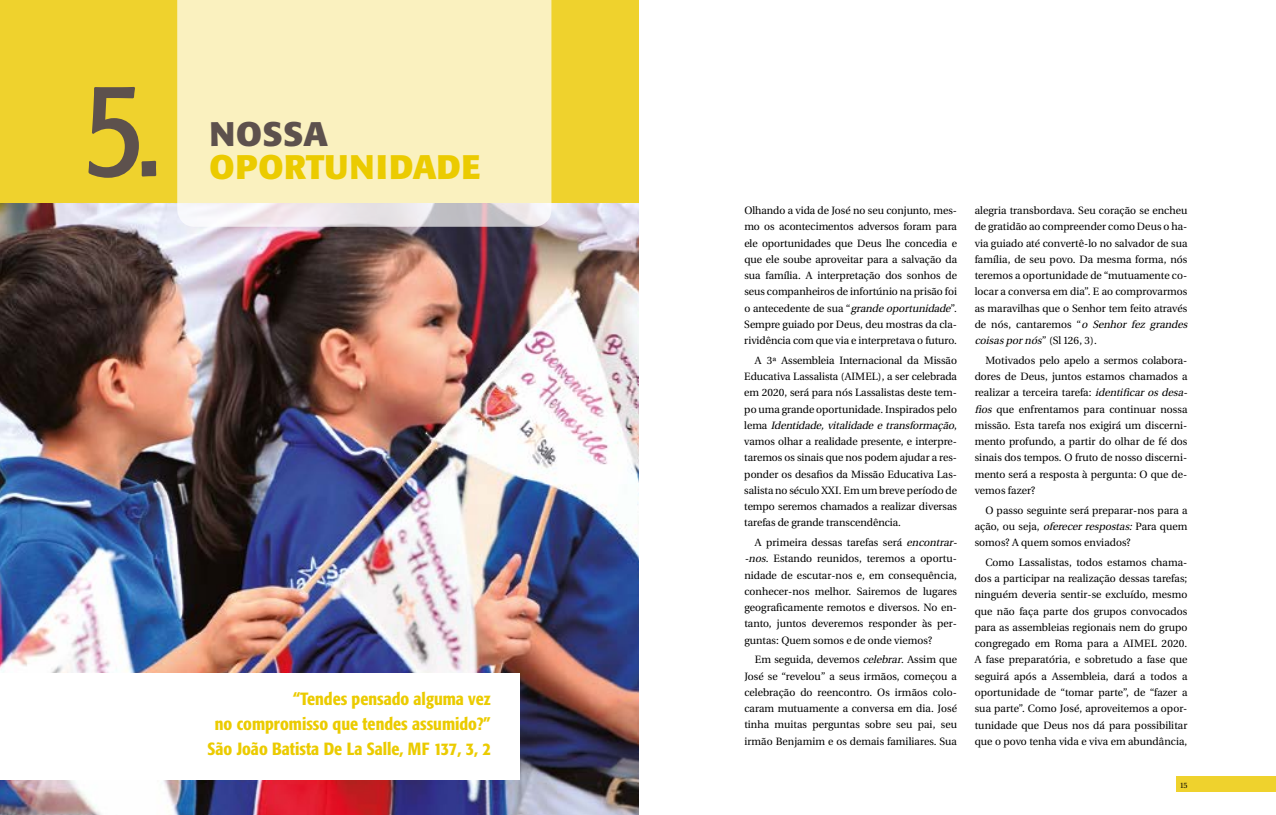
<style>
.page{position:relative;width:1276px;height:815px;background:#fff}
.page>*{position:absolute;margin:0;border:0;box-sizing:border-box;transform-origin:0 0}
.t1{font:condensed 137.5px "Formata";color:#5d514d}
.t2{font:700 33.75px "Formata";letter-spacing:.02em;color:#ebcb00}
.t3{font:700 33.75px "Formata";color:#5d514d;scale:1.05 1}
.t4{font:500 condensed 17.5px/25px "Formata";color:#ebcb00;text-align:right}
.t5{font:13.75px/16.2px "Utopia Headline";letter-spacing:.005em;color:#000;text-align:justify}
.t6{font:10px "Utopia Headline";color:#000}
.s1{font-style:italic}
</style>
<div class="page">
<div style="left:0;top:0;width:638px;height:815px;background:#efd22d"></div>
<img style="left:0;top:204px;width:638px;height:611px">
<svg style="left:177px;top:0;width:374px;height:227px;background:#f7efc2"></svg>
<div style="left:0;top:673px;width:519px;height:107px;background:#fff"></div>
<div style="left:1176px;top:776px;width:100px;height:16px;background:#efd22d"></div>
<h1 class="t1" style="left:82px;top:47px;width:82px">5.</h1>
<h2 class="t3" style="left:210px;top:113px;width:114px">NOSSA</h2>
<h2 class="t2" style="left:210px;top:145px;width:273px">OPORTUNIDADE</h2>
<p class="t4" style="left:208px;top:687px;width:285px">“Tendes pensado alguma vez<br>no compromisso que tendes assumido?”<br>São João Batista De La Salle, MF 137, 3, 2</p>
<p class="t5" style="left:744px;top:202px;width:214px">Olhando a vida de José no seu conjunto, mes&shy;mo os acontecimentos adversos foram para ele oportunidades que Deus lhe concedia e que ele soube aproveitar para a salvação da sua família. A interpretação dos sonhos de seus companheiros de infortúnio na prisão foi o ant e c e d e nt e d e s u a “ <span class="s1">grande oportunidade</span>”.<br>Sempre guiado por Deus, deu mostras da cla&shy;rividência com que via e interpretava o futuro.</p>
<p class="t5" style="left:744px;top:352px;width:214px;text-indent:11px">A 3ª Assembleia Internacional da Missão Educativa Lassalista (AIMEL), a ser celebrada em 2020, será para nós Lassalistas deste tem&shy;po uma grande oportunidade. Inspirados pelo l e m a <span class="s1">Identidade,vitalidade e transformação</span>, vamos olhar a realidade presente, e interpre&shy;taremos os sinais que nos podem ajudar a res&shy;ponder os desafios da Missão Educativa Las&shy;salista no século XXI. Em um breve período de tempo seremos chamados a realizar diversas tarefas de grande transcendência.</p>
<p class="t5" style="left:744px;top:535px;width:217px;text-align:left;text-indent:11px">A primeira dessas tarefas será <span class="s1">encontrar--nos</span>. Estando reunidos, teremos a oportu&shy;nidade de escutar-nos e, em consequência, conhecer-nos melhor. Sairemos de lugares geograficamente remotos e diversos. No en&shy;tanto, juntos deveremos responder às per&shy;guntas: Quem somos e de onde viemos?</p>
<p class="t5" style="left:744px;top:652px;width:214px;text-indent:11px">Em seguida, devemos <span class="s1">celebrar</span>. Assim que José se “revelou” a seus irmãos, começou a celebração do reencontro. Os irmãos colo&shy;caram mutuamente a conversa em dia. José tinha muitas perguntas sobre seu pai, seu irmão Benjamim e os demais familiares. Sua</p>
<p class="t5" style="left:974px;top:202px;width:217px;text-align:left">alegria transbordava. Seu coração se encheu de gratidão ao compreender como Deus o ha&shy;via guiado até convertê-lo no salvador de sua família, de seu povo. Da mesma forma, nós teremos a oportunidade de “mutuamente co&shy;locar a conversa em dia”. E ao comprovarmos as maravilhas que o Senhor tem feito através de nós, cantaremos “<span class="s1">o Senhor fez grandes coisaspornós</span>” ( S l 1 2 6 , 3 ) .</p>
<p class="t5" style="left:974px;top:352px;width:217px;text-align:left;text-indent:11px">Motivados pelo apelo a sermos colabora&shy;dores de Deus, juntos estamos chamados a realizar a terceira tarefa: <span class="s1">identificarosdesa&shy;fios</span> que enfrentamos para continuar nossa missão. Esta tarefa nos exigirá um discerni&shy;mento profundo, a partir do olhar de fé dos sinais dos tempos. O fruto de nosso discerni&shy;mento será a resposta à pergunta: O que de&shy;vemos fazer?</p>
<p class="t5" style="left:974px;top:502px;width:214px;text-indent:11px">O passo seguinte será preparar-nos para a ação, ou seja, <span class="s1">oferecerrespostas:</span>Para quem somos? A quem somos enviados?</p>
<p class="t5" style="left:974px;top:554px;width:214px;text-indent:11px">Como Lassalistas, todos estamos chama&shy;dos a participar na realização dessas tarefas; ninguém deveria sentir-se excluído, mesmo que não faça parte dos grupos convocados para as assembleias regionais nem do grupo congregado em Roma para a AIMEL 2020.<br>A fase preparatória, e sobretudo a fase que seguirá após a Assembleia, dará a todos a oportunidade de “tomar parte”, de “fazer a sua parte”. Como José, aproveitemos a opor&shy;tunidade que Deus nos dá para possibilitar que o povo tenha vida e viva em abundância,</p>
<p class="t6" style="left:1180px;top:780px;width:9px">15</p>
</div>
